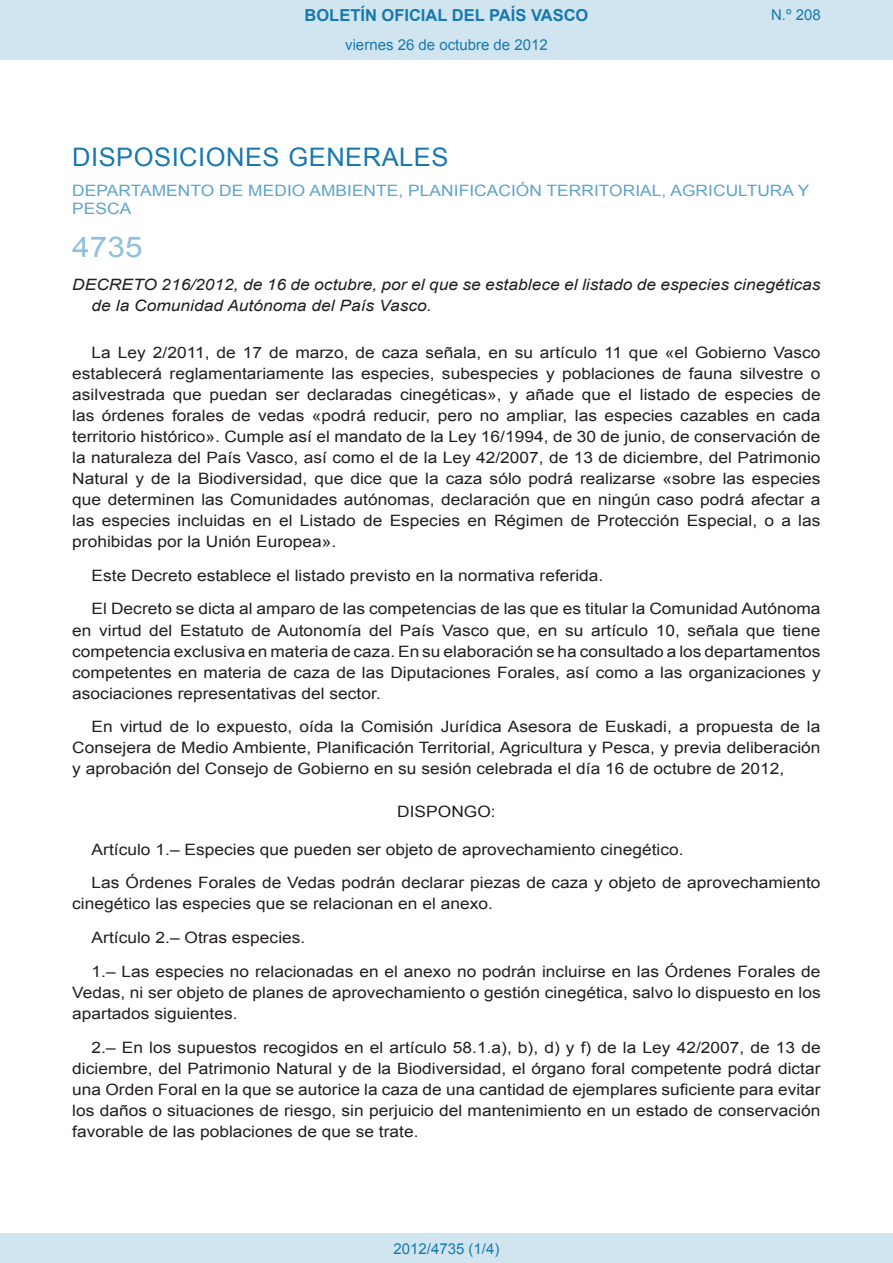
<style>
.page{position:relative;width:893px;height:1263px;background:#fff}
.page>*{position:absolute;margin:0;border:0;box-sizing:border-box;transform-origin:0 0}
.BOPVOrden{font:28.5px "Arial";color:#90c0db;scale:1.11 1}
.BOPVSeccion{font:25.5px "Arial";letter-spacing:.02em;color:#1879ad}
.t1{font:700 16.5px "Arial";color:#1879ad}
.BOPVDetalle{font:15.6px/21px "Arial";color:#231f20;text-align:justify;scale:1.11 1}
.BOPVTitulo{font:italic 15.6px/21px "Arial";color:#231f20;scale:1.11 1}
.BOPVOrganismo{font:15.6px/17.4px "Arial";letter-spacing:.005em;color:#5ea4ca;scale:1.11 1}
.BOPVClave{font:15.6px "Arial";color:#231f20;scale:1.11 1}
.Paginacion_Centro{font:15px "Arial";color:#1879ad}
</style>
<div class="page">
<div style="left:0;top:0;width:893px;height:60px;background:#d0e5f0"></div>
<div style="left:0;top:1233px;width:893px;height:30px;background:#d0e5f0"></div>
<p class="t1" style="left:305px;top:4px;width:285px">BOLETÍN OFICIAL DEL PAÍS VASCO</p>
<p class="Paginacion_Centro" style="left:345px;top:35px;width:204px">viernes 26 de octubre de 2012</p>
<p class="Paginacion_Centro" style="left:771px;top:5px;width:51px">N.º 208</p>
<p class="BOPVSeccion" style="left:72px;top:141px;width:378px">DISPOSICIONES GENERALES</p>
<p class="BOPVOrganismo" style="left:72px;top:182px;width:665px">DEPARTAMENTO DE MEDIO AMBIENTE, PLANIFICACIÓN TERRITORIAL, AGRICULTURA Y<br>PESCA</p>
<p class="BOPVOrden" style="left:72px;top:228px;width:65px">4735</p>
<p class="BOPVTitulo" style="left:92px;top:275px;width:658px;text-indent:-19px">DECRETO 216/2012, de 16 de octubre, por el que se establece el listado de especies cinegéticas de la Comunidad Autónoma del País Vasco.</p>
<p class="BOPVDetalle" style="left:72px;top:342px;width:676px;text-indent:19px">La Ley 2/2011, de 17 de marzo, de caza señala, en su artículo 11 que «el Gobierno Vasco establecerá reglamentariamente las especies, subespecies y poblaciones de fauna silvestre o asilvestrada que puedan ser declaradas cinegéticas», y añade que el listado de especies de las órdenes forales de vedas «podrá reducir, pero no ampliar, las especies cazables en cada territorio histórico». Cumple así el mandato de la Ley 16/1994, de 30 de junio, de conservación de la naturaleza del País Vasco, así como el de la Ley 42/2007, de 13 de diciembre, del Patrimonio Natural y de la Biodiversidad, que dice que la caza sólo podrá realizarse «sobre las especies que determinen las Comunidades autónomas, declaración que en ningún caso podrá afectar a las especies incluidas en el Listado de Especies en Régimen de Protección Especial, o a las prohibidas por la Unión Europea».</p>
<p class="BOPVDetalle" style="left:92px;top:565px;width:462px">Este Decreto establece el listado previsto en la normativa referida.</p>
<p class="BOPVDetalle" style="left:72px;top:599px;width:676px;text-indent:19px">El Decreto se dicta al amparo de las competencias de las que es titular la Comunidad Autónoma en virtud del Estatuto de Autonomía del País Vasco que, en su artículo 10, señala que tiene competencia exclusiva en materia de caza. En su elaboración se ha consultado a los departamentos competentes en materia de caza de las Diputaciones Forales, así como a las organizaciones y asociaciones representativas del sector.</p>
<p class="BOPVDetalle" style="left:72px;top:716px;width:676px;text-indent:19px">En virtud de lo expuesto, oída la Comisión Jurídica Asesora de Euskadi, a propuesta de la Consejera de Medio Ambiente, Planificación Territorial, Agricultura y Pesca, y previa deliberación y aprobación del Consejo de Gobierno en su sesión celebrada el día 16 de octubre de 2012,</p>
<p class="BOPVClave" style="left:397px;top:801px;width:90px">DISPONGO:</p>
<p class="BOPVDetalle" style="left:92px;top:839px;width:535px">Artículo 1.– Especies que pueden ser objeto de aprovechamiento cinegético.</p>
<p class="BOPVDetalle" style="left:72px;top:872px;width:676px;text-indent:19px">Las Órdenes Forales de Vedas podrán declarar piezas de caza y objeto de aprovechamiento cinegético las especies que se relacionan en el anexo.</p>
<p class="BOPVDetalle" style="left:92px;top:927px;width:194px">Artículo 2.– Otras especies.</p>
<p class="BOPVDetalle" style="left:72px;top:961px;width:676px;text-indent:19px">1.– Las especies no relacionadas en el anexo no podrán incluirse en las Órdenes Forales de Vedas, ni ser objeto de planes de aprovechamiento o gestión cinegética, salvo lo dispuesto en los apartados siguientes.</p>
<p class="BOPVDetalle" style="left:72px;top:1037px;width:676px;text-indent:19px">2.– En los supuestos recogidos en el artículo 58.1.a), b), d) y f) de la Ley 42/2007, de 13 de diciembre, del Patrimonio Natural y de la Biodiversidad, el órgano foral competente podrá dictar una Orden Foral en la que se autorice la caza de una cantidad de ejemplares suficiente para evitar los daños o situaciones de riesgo, sin perjuicio del mantenimiento en un estado de conservación favorable de las poblaciones de que se trate.</p>
<p class="Paginacion_Centro" style="left:393px;top:1238px;width:107px">2012/4735 (1/4)</p>
</div>
